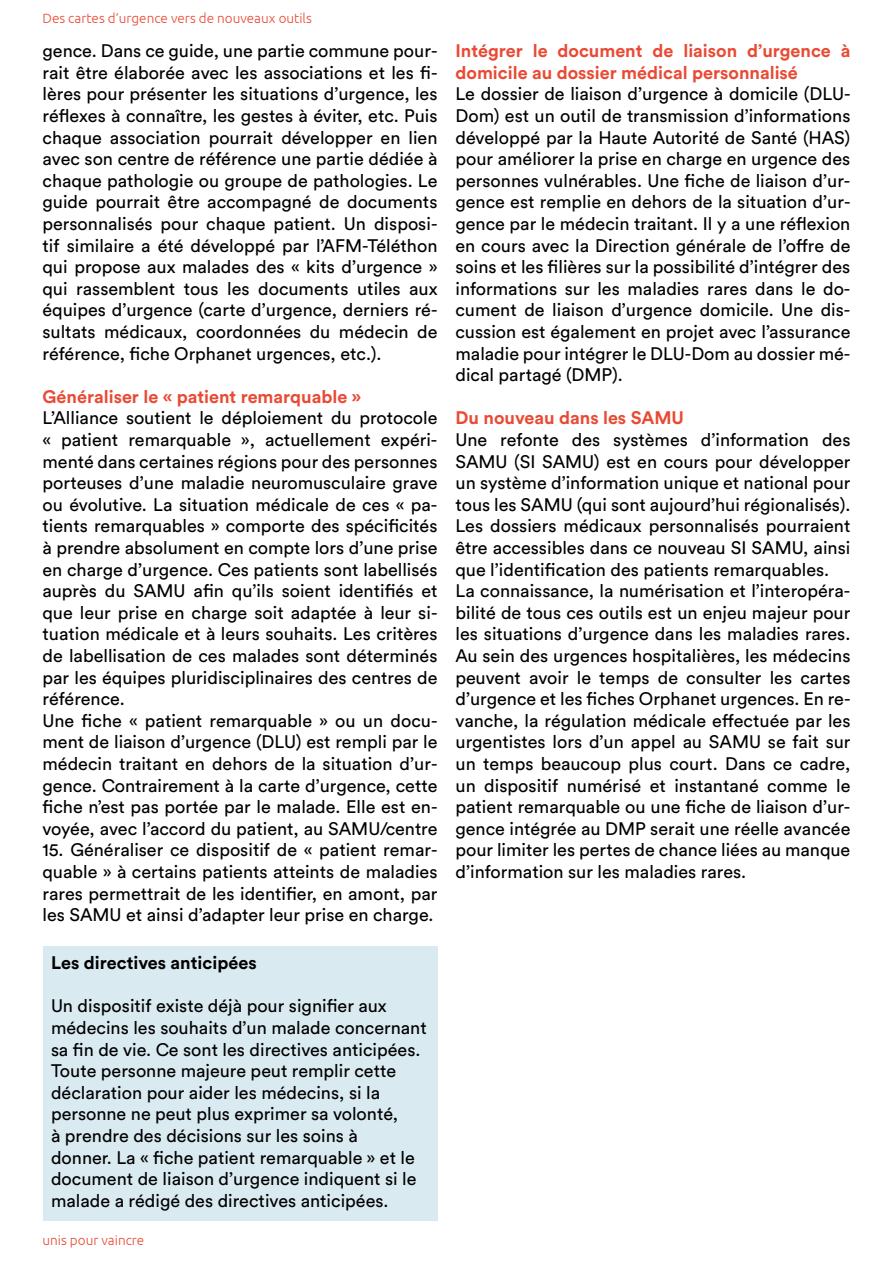
<style>
.page{position:relative;width:893px;height:1263px;background:#fff}
.page>*{position:absolute;margin:0;border:0;box-sizing:border-box;transform-origin:0 0}
.t1{font:18px/21.6px "Circular Std";color:#000;text-align:justify}
.t2{font:700 18px/21.6px "Circular Std";color:#e94a34}
.t3{font:700 18px "Circular Std";color:#000}
.t4{font:300 13.5px "Ubuntu";color:#e94a34}
</style>
<div class="page">
<div style="left:43px;top:946px;width:394px;height:274px;background:#daeaf1"></div>
<p class="t4" style="left:43px;top:10px;width:271px">Des cartes d’urgence vers de nouveaux outils</p>
<p class="t1" style="left:43px;top:40px;width:396px">gence. Dans ce guide, une partie commune pour&shy;rait être élaborée avec les associations et les fi&shy;lères pour présenter les situations d’urgence, les réflexes à connaître, les gestes à éviter, etc. Puis chaque association pourrait développer en lien avec son centre de référence une partie dédiée à chaque pathologie ou groupe de pathologies. Le guide pourrait être accompagné de documents personnalisés pour chaque patient. Un disposi&shy;tif similaire a été développé par l’AFM-Téléthon qui propose aux malades des « kits d’urgence » qui rassemblent tous les documents utiles aux équipes d’urgence (carte d’urgence, derniers ré&shy;sultats médicaux, coordonnées du médecin de référence, fiche Orphanet urgences, etc.).</p>
<p class="t2" style="left:43px;top:385px;width:320px">Généraliser le « patient remarquable »</p>
<p class="t1" style="left:43px;top:407px;width:396px;text-align:left">L’Alliance soutient le déploiement du protocole « patient remarquable », actuellement expéri&shy;menté dans certaines régions pour des personnes porteuses d’une maladie neuromusculaire grave ou évolutive. La situation médicale de ces « pa&shy;tients remarquables » comporte des spécificités à prendre absolument en compte lors d’une prise en charge d’urgence. Ces patients sont labellisés auprès du SAMU afin qu’ils soient identifiés et que leur prise en charge soit adaptée à leur si&shy;tuation médicale et à leurs souhaits. Les critères de labellisation de ces malades sont déterminés par les équipes pluridisciplinaires des centres de référence.<br>Une fiche « patient remarquable » ou un docu&shy;ment de liaison d’urgence (DLU) est rempli par le médecin traitant en dehors de la situation d’ur&shy;gence. Contrairement à la carte d’urgence, cette fiche n’est pas portée par le malade. Elle est en&shy;voyée, avec l’accord du patient, au SAMU/centre</p>
<p class="t1" style="left:43px;top:839px;width:396px">15. Généraliser ce dispositif de « patient remar&shy;quable » à certains patients atteints de maladies rares permettrait de les identifier, en amont, par les SAMU et ainsi d’adapter leur prise en charge.</p>
<p class="t3" style="left:51px;top:951px;width:207px">Les directives anticipées</p>
<p class="t1" style="left:51px;top:995px;width:377px;text-align:left">Un dispositif existe déjà pour signifier aux médecins les souhaits d’un malade concernant sa fin de vie. Ce sont les directives anticipées.<br>Toute personne majeure peut remplir cette déclaration pour aider les médecins, si la personne ne peut plus exprimer sa volonté,<br>à prendre des décisions sur les soins à<br>donner. La « fiche patient remarquable » et le document de liaison d’urgence indiquent si le malade a rédigé des directives anticipées.</p>
<p class="t4" style="left:43px;top:1232px;width:103px">unis pour vaincre</p>
<p class="t2" style="left:455px;top:40px;width:396px">Intégrer le document de liaison d’urgence à domicile au dossier médical personnalisé</p>
<p class="t1" style="left:455px;top:83px;width:396px">Le dossier de liaison d’urgence à domicile (DLU-Dom) est un outil de transmission d’informations développé par la Haute Autorité de Santé (HAS) pour améliorer la prise en charge en urgence des personnes vulnérables. Une fiche de liaison d’ur&shy;gence est remplie en dehors de la situation d’ur&shy;gence par le médecin traitant. Il y a une réflexion en cours avec la Direction générale de l’offre de soins et les filières sur la possibilité d’intégrer des informations sur les maladies rares dans le do&shy;cument de liaison d’urgence domicile. Une dis&shy;cussion est également en projet avec l’assurance maladie pour intégrer le DLU-Dom au dossier mé&shy;dical partagé (DMP).</p>
<p class="t2" style="left:455px;top:407px;width:230px">Du nouveau dans les SAMU</p>
<p class="t1" style="left:455px;top:429px;width:396px;text-align:left">Une refonte des systèmes d’information des SAMU (SI SAMU) est en cours pour développer un système d’information unique et national pour tous les SAMU (qui sont aujourd’hui régionalisés).<br>Les dossiers médicaux personnalisés pourraient être accessibles dans ce nouveau SI SAMU, ainsi que l’identification des patients remarquables.<br>La connaissance, la numérisation et l’interopéra&shy;bilité de tous ces outils est un enjeu majeur pour les situations d’urgence dans les maladies rares.<br>Au sein des urgences hospitalières, les médecins peuvent avoir le temps de consulter les cartes d’urgence et les fiches Orphanet urgences. En re&shy;vanche, la régulation médicale effectuée par les urgentistes lors d’un appel au SAMU se fait sur un temps beaucoup plus court. Dans ce cadre, un dispositif numérisé et instantané comme le patient remarquable ou une fiche de liaison d’ur&shy;gence intégrée au DMP serait une réelle avancée pour limiter les pertes de chance liées au manque d’information sur les maladies rares.</p>
</div>
